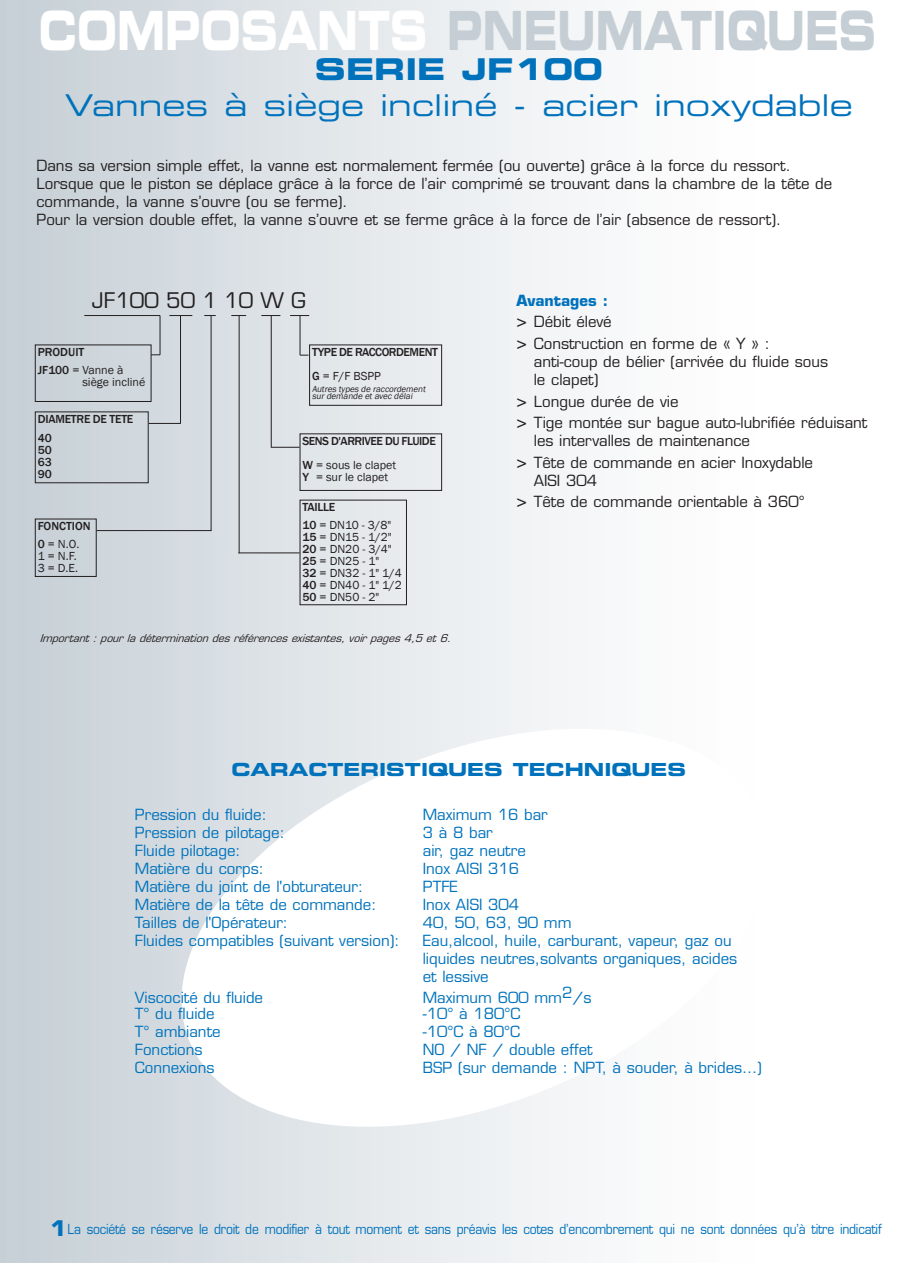
<style>
.page{position:relative;width:915px;height:1263px;background:#fff}
.page>*{position:absolute;margin:0;border:0;box-sizing:border-box;transform-origin:0 0}
.t1{font:54px "Eurostile Bold Extended Two";color:#c4ced4;scale:.67 1}
.t2{font:30px "Eurostile Extended Two";color:#0072bc}
.t3{font:30px "Eurostile Bold Extended Two";color:#0072bc}
.t4{font:21px "Eurostile";color:#231f20}
.t5{font:18px "Eurostile Bold Extended Two";color:#0072bc}
.t6{font:15px/21.6px "Eurostile";color:#231f20}
.t7{font:15px/18px "Eurostile";color:#0072bc}
.t8{font:13.5px "Eurostile";letter-spacing:-.02em;color:#0072bc;scale:.9 1}
.t9{font:12px/12px "Franklin Gothic";color:#231f20}
.t10{font:500 12px/24px "Franklin Gothic";letter-spacing:-.03em;color:#231f20}
.t11{font:500 12px/18px "Franklin Gothic";color:#231f20}
.t12{font:italic 10.5px "Eurostile";color:#231f20}
.t13{font:italic 9px/7.5px "Franklin Gothic";color:#231f20}
.s1{color:#fff}
.s2{font-weight:400}
.s3{font-weight:500}
.s4{font-weight:700;color:#0072bc}
.s5{font-size:18px}
.s6{font-weight:700;font-size:21px}
</style>
<div class="page">
<div style="left:0;top:0;width:770px;height:1263px;background:linear-gradient(to right,#c7d0d6,#fff)"></div>
<svg style="left:153px;top:701px;width:617px;height:453px"></svg>
<div style="left:35px;top:519px;width:62px;height:58px;border:1px solid #231f20"></div>
<div style="left:35px;top:345px;width:116px;height:57px;border:1px solid #231f20"></div>
<div style="left:299px;top:433px;width:143px;height:58px;border:1px solid #231f20"></div>
<div style="left:35px;top:411px;width:113px;height:72px;border:1px solid #231f20"></div>
<div style="left:309px;top:345px;width:133px;height:61px;border:1px solid #231f20"></div>
<hr style="left:84px;top:315px;width:76px;height:1px;background:#231f20">
<svg style="left:169px;top:315px;width:23px;height:1px"></svg>
<svg style="left:204px;top:315px;width:12px;height:1px"></svg>
<svg style="left:231px;top:315px;width:15px;height:1px"></svg>
<hr style="left:160px;top:316px;width:1px;height:39px;background:#231f20">
<hr style="left:180px;top:315px;width:1px;height:109px;background:#231f20">
<hr style="left:148px;top:423px;width:32px;height:1px;background:#231f20">
<hr style="left:211px;top:316px;width:1px;height:215px;background:#231f20">
<hr style="left:97px;top:530px;width:114px;height:1px;background:#231f20">
<hr style="left:239px;top:316px;width:1px;height:237px;background:#231f20">
<svg style="left:261px;top:315px;width:19px;height:1px"></svg>
<hr style="left:271px;top:316px;width:1px;height:131px;background:#231f20">
<svg style="left:271px;top:447px;width:28px;height:1px"></svg>
<svg style="left:290px;top:315px;width:19px;height:1px"></svg>
<hr style="left:299px;top:316px;width:1px;height:39px;background:#231f20">
<hr style="left:238px;top:552px;width:61px;height:1px;background:#231f20">
<h1 class="t1" style="left:39px;top:-8px;width:1250px"><span class="s1">COMPOSANTS</span> PNEUMATIQUES</h1>
<h2 class="t3" style="left:315px;top:48px;width:289px">SERIE JF100</h2>
<h2 class="t2" style="left:65px;top:85px;width:789px">Vannes à siège incliné - acier inoxydable</h2>
<p class="t6" style="left:36px;top:156px;width:797px;line-height:18px">Dans sa version simple effet, la vanne est normalement fermée (ou ouverte) grâce à la force du ressort.<br>Lorsque que le piston se déplace grâce à la force de l’air comprimé se trouvant dans la chambre de la tête de commande, la vanne s’ouvre (ou se ferme).<br>Pour la version double effet, la vanne s’ouvre et se ferme grâce à la force de l’air (absence de ressort).</p>
<h3 class="t4" style="left:92px;top:288px;width:215px">JF100 50 1 10 W G</h3>
<p class="t11" style="left:38px;top:344px;width:87px">PRODUIT<br>JF100 <span class="s2">= Vanne à</span></p>
<p class="t9" style="left:82px;top:377px;width:64px">siège incliné</p>
<p class="t10" style="left:38px;top:409px;width:97px;line-height:19.5px">DIAMETRE DE TETE<br>40</p>
<p class="t10" style="left:38px;top:444px;width:16px;line-height:12px;text-align:justify">50<br>63<br>90</p>
<p class="t11" style="left:38px;top:517px;width:54px">FONCTION<br>0 <span class="s2">= N.O.</span></p>
<p class="t9" style="left:38px;top:550px;width:42px">1 = N.F.<br>3 = D.E.</p>
<p class="t10" style="left:312px;top:340px;width:127px">TYPE DE RACCORDEMENT<br>G <span class="s2">= F/F BSPP</span></p>
<p class="t13" style="left:312px;top:385px;width:117px">Autres types de raccordement surdemande etavec délai</p>
<p class="t10" style="left:302px;top:429px;width:135px">SENS D'ARRIVEE DU FLUIDE<br>W <span class="s2">= sous le clapet</span></p>
<p class="t9" style="left:302px;top:471px;width:87px"><span class="s3">Y</span> = sur le clapet</p>
<p class="t9" style="left:302px;top:498px;width:90px;line-height:18px"><span class="s3">TAILLE<br>10</span> = DN10 - 3/8"</p>
<p class="t9" style="left:302px;top:531px;width:101px"><span class="s3">15</span> = DN15 - 1/2"<br><span class="s3">20</span> = DN20 - 3/4"<br><span class="s3">25</span> = DN25 - 1"<br><span class="s3">32</span> = DN32 - 1" 1/4<br><span class="s3">40</span> = DN40 - 1" 1/2<br><span class="s3">50</span> = DN50 - 2"</p>
<p class="t12" style="left:40px;top:631px;width:416px">Important:pourladéterminationdesréférencesexistantes,voirpages4,5et6.</p>
<p class="t6" style="left:516px;top:290px;width:255px"><span class="s4">Avantages :<br></span><span class="s5">&gt;</span> Débit élevé<br><span class="s5">&gt;</span> Construction en forme de « Y » :</p>
<p class="t6" style="left:533px;top:353px;width:296px;line-height:18px">anti-coup de bélier (arrivée du fluide sous le clapet)</p>
<p class="t6" style="left:516px;top:390px;width:352px"><span class="s5">&gt;</span> Longue durée de vie<br><span class="s5">&gt;</span> Tige montée sur bague auto-lubrifiée réduisant</p>
<p class="t6" style="left:516px;top:430px;width:298px;text-indent:17px">les intervalles de maintenance<br><span class="s5">&gt;</span> Tête de commande en acier Inoxydable</p>
<p class="t6" style="left:516px;top:470px;width:290px;text-indent:17px">AISI 304<br><span class="s5">&gt;</span> Tête de commande orientable à 360°</p>
<p class="t5" style="left:231px;top:757px;width:456px">CARACTERISTIQUES TECHNIQUES</p>
<p class="t7" style="left:135px;top:805px;width:133px">Pression du fluide:</p>
<p class="t7" style="left:422px;top:805px;width:127px">Maximum 16 bar</p>
<p class="t7" style="left:135px;top:823px;width:151px">Pression de pilotage:</p>
<p class="t7" style="left:422px;top:823px;width:72px">3 à 8 bar</p>
<p class="t7" style="left:135px;top:841px;width:107px">Fluide pilotage:</p>
<p class="t7" style="left:422px;top:841px;width:104px">air, gaz neutre</p>
<p class="t7" style="left:135px;top:859px;width:131px">Matière du corps:</p>
<p class="t7" style="left:422px;top:859px;width:98px">Inox AISI 316</p>
<p class="t7" style="left:135px;top:877px;width:230px">Matière du joint de l'obturateur:</p>
<p class="t7" style="left:422px;top:877px;width:37px">PTFE</p>
<p class="t7" style="left:135px;top:895px;width:243px">Matière de la tête de commande:</p>
<p class="t7" style="left:422px;top:895px;width:98px">Inox AISI 304</p>
<p class="t7" style="left:135px;top:913px;width:155px">Tailles de l'Opérateur:</p>
<p class="t7" style="left:422px;top:913px;width:150px">40, 50, 63, 90 mm</p>
<p class="t7" style="left:135px;top:931px;width:266px">Fluides compatibles (suivant version):</p>
<p class="t7" style="left:422px;top:931px;width:316px">Eau,alcool, huile, carburant, vapeur, gaz ou liquides neutres,solvants organiques, acides et lessive</p>
<p class="t7" style="left:135px;top:988px;width:130px">Viscocité du fluide</p>
<p class="t7" style="left:422px;top:988px;width:170px">Maximum 600 mm2/s</p>
<p class="t7" style="left:135px;top:1004px;width:81px">T° du fluide</p>
<p class="t7" style="left:422px;top:1004px;width:99px">-10° à 180°C</p>
<p class="t7" style="left:135px;top:1022px;width:87px">T° ambiante</p>
<p class="t7" style="left:422px;top:1022px;width:99px">-10°C à 80°C</p>
<p class="t7" style="left:135px;top:1040px;width:69px">Fonctions</p>
<p class="t7" style="left:422px;top:1040px;width:171px">NO / NF / double effet</p>
<p class="t7" style="left:135px;top:1058px;width:81px">Connexions</p>
<p class="t7" style="left:422px;top:1058px;width:340px">BSP (sur demande : NPT, à souder, à brides…)</p>
<p class="t8" style="left:51px;top:1221px;width:924px"><span class="s6">1</span>La société se réserve le droit de modifier à tout moment et sans préavis les cotes d’encombrement qui ne sont données qu’à titre indicatif</p>
</div>
